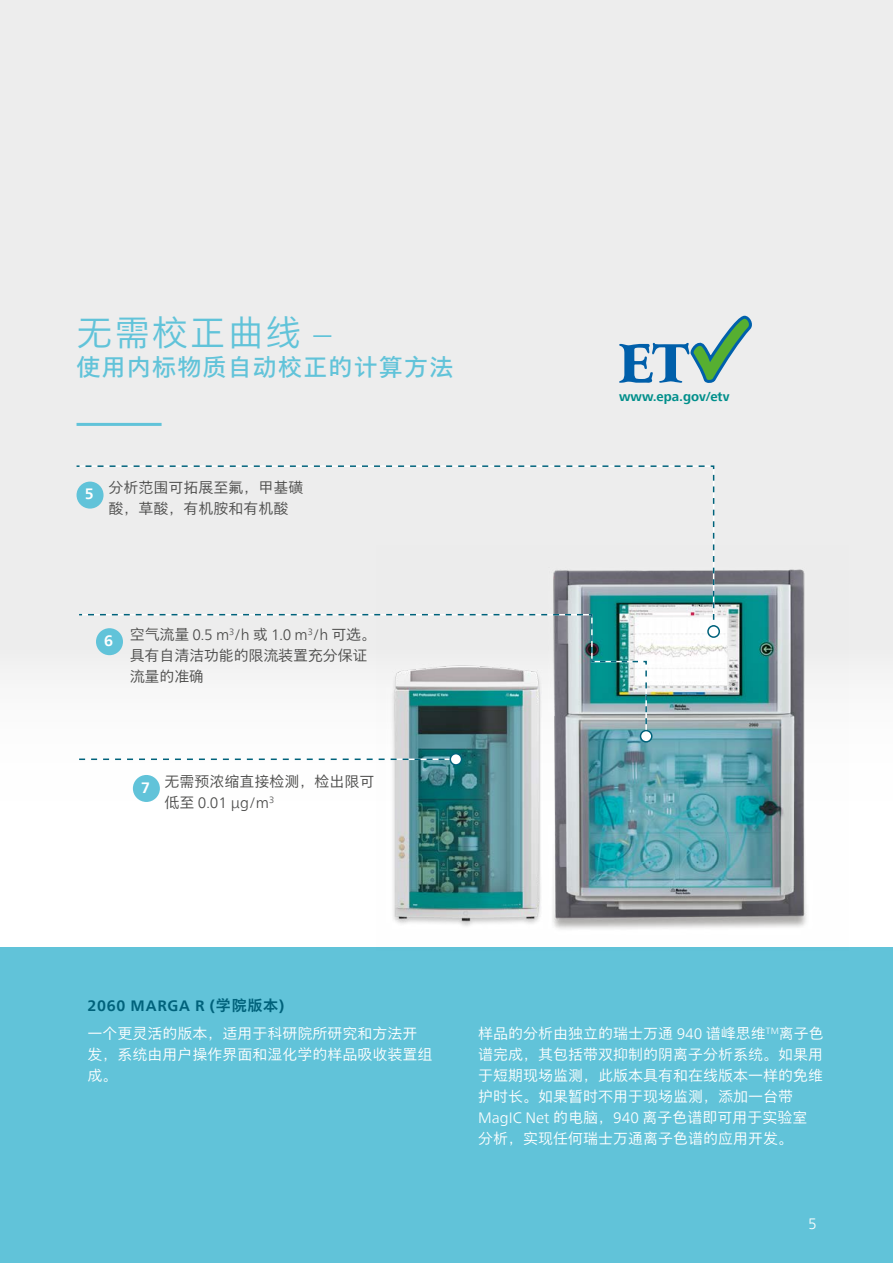
<style>
.page{position:relative;width:893px;height:1263px;background:#fff}
.page>*{position:absolute;margin:0;border:0;box-sizing:border-box;transform-origin:0 0}
.t1{font:300 36px "M Xiang He Hei SC Pro";letter-spacing:.05em;color:#61c3d9}
.t2{font:24px "M Xiang He Hei SC Pro";letter-spacing:.05em;color:#61c3d9}
.t3{font:300 15px/21px "M Xiang He Hei SC Pro";color:#fff}
.t4{font:300 15px/21px "M Xiang He Hei SC Pro";color:#4a4a49}
.t5{font:300 15px "Neue Frutiger World";color:#4a4a49}
.t6{font:700 15px "Neue Frutiger World";letter-spacing:.05em;color:#00627b}
.t7{font:700 15px "Neue Frutiger World";color:#fff}
.t8{font:300 15px "Neue Frutiger World";color:#fff}
.t9{font:700 13.5px "Frutiger Next LT";color:#008f8b}
.s1{font-family:"Neue Frutiger World"}
.s2{font-family:"M Xiang He Hei SC Pro"}
</style>
<div class="page">
<div style="left:0;top:0;width:893px;height:947px;background:linear-gradient(to bottom,#e7e7e7,#fcfcfc)"></div>
<div style="left:0;top:947px;width:893px;height:316px;background:#61c3d9"></div>
<img style="left:376px;top:545px;width:473px;height:402px">
<svg style="left:75px;top:465px;width:640px;height:165px;background:#e3e6e6"></svg>
<svg style="left:711px;top:472px;width:6px;height:154px"></svg>
<div style="left:708px;top:626px;width:11px;height:11px;background:#fff;border-radius:50%"></div>
<div style="left:707px;top:625px;width:13px;height:13px;border:2px solid #00627b;border-radius:50%"></div>
<svg style="left:78px;top:613px;width:570px;height:122px"></svg>
<div style="left:640px;top:730px;width:12px;height:12px;background:#fff;border-radius:50%"></div>
<div style="left:640px;top:730px;width:12px;height:13px;border:2px solid #00627b;border-radius:50%"></div>
<hr style="left:77px;top:423px;width:85px;height:3px;background:#61c3d9">
<svg style="left:619px;top:316px;width:133px;height:67px;background:#adcacb"></svg>
<div style="left:77px;top:482px;width:27px;height:27px;background:#61c3d9;border-radius:50%"></div>
<div style="left:133px;top:775px;width:27px;height:27px;background:#61c3d9;border-radius:50%"></div>
<div style="left:96px;top:628px;width:27px;height:27px;background:#61c3d9;border-radius:50%"></div>
<svg style="left:79px;top:756px;width:372px;height:6px"></svg>
<div style="left:450px;top:754px;width:12px;height:11px;background:#fff;border-radius:50%"></div>
<div style="left:450px;top:753px;width:12px;height:13px;border:2px solid #00627b;border-radius:50%"></div>
<h1 class="t1" style="left:77px;top:310px;width:256px">无需校正曲线 <span class="s1">–</span></h1>
<h2 class="t2" style="left:77px;top:352px;width:378px">使用内标物质自动校正的计算方法</h2>
<p class="t7" style="left:85px;top:481px;width:10px">5</p>
<p class="t4" style="left:108px;top:477px;width:197px">分析范围可拓展至氟，甲基磺酸，草酸，有机胺和有机酸</p>
<p class="t7" style="left:104px;top:627px;width:10px">6</p>
<p class="t5" style="left:130px;top:623px;width:248px"><span class="s2">空气流量</span> 0.5 m<sup>3</sup>/h <span class="s2">或</span> 1.0 m<sup>3</sup>/h <span class="s2">可选。</span></p>
<p class="t4" style="left:130px;top:645px;width:239px">具有自清洁功能的限流装置充分保证流量的准确</p>
<p class="t7" style="left:141px;top:774px;width:10px">7</p>
<p class="t4" style="left:164px;top:771px;width:211px">无需预浓缩直接检测，检出限可</p>
<p class="t5" style="left:164px;top:791px;width:111px"><span class="s2">低至</span> 0.01 µg/m<sup>3</sup></p>
<p class="t9" style="left:619px;top:388px;width:112px">www.epa.gov/etv</p>
<p class="t6" style="left:87px;top:992px;width:198px">2060 MARGA R (<span class="s2">学院版本</span>)</p>
<p class="t3" style="left:87px;top:1023px;width:347px">一个更灵活的版本，适用于科研院所研究和方法开发，系统由用户操作界面和湿化学的样品吸收装置组成。</p>
<p class="t3" style="left:478px;top:1023px;width:347px">样品的分析由独立的瑞士万通 <span class="s1">940</span> 谱峰思维<sup>TM</sup>离子色谱完成，其包括带双抑制的阴离子分析系统。如果用于短期现场监测，此版本具有和在线版本一样的免维护时长。如果暂时不用于现场监测，添加一台带<br><span class="s1">MagIC Net</span> 的电脑，<span class="s1">940</span> 离子色谱即可用于实验室分析，实现任何瑞士万通离子色谱的应用开发。</p>
<p class="t8" style="left:808px;top:1211px;width:10px">5</p>
</div>
